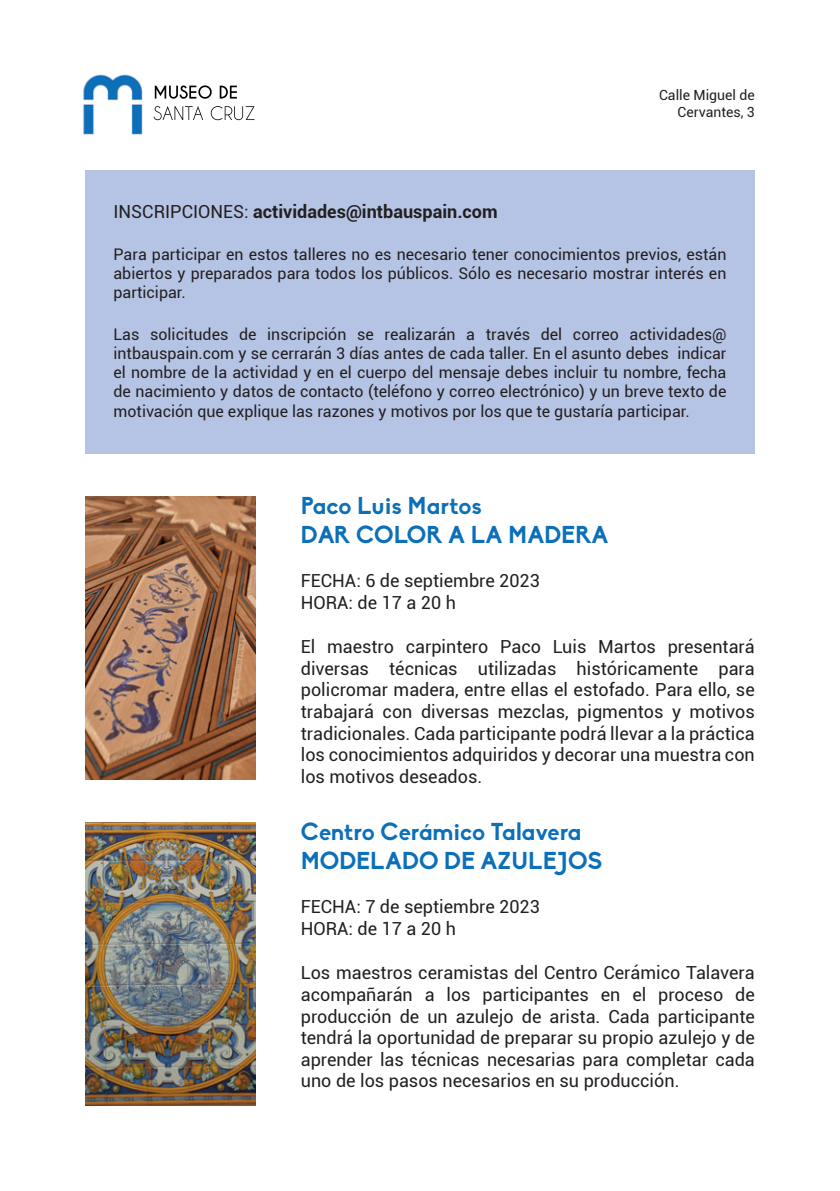
<style>
.page{position:relative;width:840px;height:1191px;background:#fff}
.page>*{position:absolute;margin:0;border:0;box-sizing:border-box;transform-origin:0 0}
.t1{font:700 24px/28.8px "Biko";color:#0b6fb9}
.t2{font:18px/21.6px "Roboto";color:#231f20}
.t3{font:700 18px "Roboto";color:#231f20}
.t4{font:16px/19.2px "Roboto";color:#231f20;text-align:justify}
.t5{font:14px/16.8px "Roboto";color:#231f20;text-align:right}
.s1{font-weight:400}
</style>
<div class="page">
<img style="left:83px;top:74px;width:172px;height:61px">
<img style="left:85px;top:822px;width:170px;height:284px">
<div style="left:85px;top:170px;width:669px;height:284px;background:#b5c4e4"></div>
<img style="left:85px;top:496px;width:170px;height:284px">
<p class="t5" style="left:658px;top:86px;width:97px">Calle Miguel de<br>Cervantes, 3</p>
<p class="t3" style="left:113px;top:198px;width:385px"><span class="s1">INSCRIPCIONES:</span> actividades@intbauspain.com</p>
<p class="t4" style="left:113px;top:244px;width:614px">Para participar en estos talleres no es necesario tener conocimientos previos, están abiertos y preparados para todos los públicos. Sólo es necesario mostrar interés en participar.</p>
<p class="t4" style="left:113px;top:324px;width:614px">Las solicitudes de inscripción se realizarán a través del correo actividades@ intbauspain.com y se cerrarán 3 días antes de cada taller. En el asunto debes indicar el nombre de la actividad y en el cuerpo del mensaje debes incluir tu nombre, fecha de nacimiento y datos de contacto (teléfono y correo electrónico) y un breve texto de motivación que explique las razones y motivos por los que te gustaría participar.</p>
<h1 class="t1" style="left:300px;top:491px;width:309px">Paco Luis Martos<br>DAR COLOR A LA MADERA</h1>
<p class="t2" style="left:300px;top:569px;width:240px">FECHA: 6 de septiembre 2023<br>HORA: de 17 a 20 h</p>
<p class="t2" style="left:300px;top:635px;width:455px;text-align:justify">El maestro carpintero Paco Luis Martos presentará diversas técnicas utilizadas históricamente para policromar madera, entre ellas el estofado. Para ello, se trabajará con diversas mezclas, pigmentos y motivos tradicionales. Cada participante podrá llevar a la práctica los conocimientos adquiridos y decorar una muestra con los motivos deseados.</p>
<h1 class="t1" style="left:300px;top:817px;width:303px">Centro Cerámico Talavera<br>MODELADO DE AZULEJOS</h1>
<p class="t2" style="left:300px;top:895px;width:240px">FECHA: 7 de septiembre 2023<br>HORA: de 17 a 20 h</p>
<p class="t2" style="left:300px;top:961px;width:455px;text-align:justify">Los maestros ceramistas del Centro Cerámico Talavera acompañarán a los participantes en el proceso de producción de un azulejo de arista. Cada participante tendrá la oportunidad de preparar su propio azulejo y de aprender las técnicas necesarias para completar cada uno de los pasos necesarios en su producción.</p>
</div>
